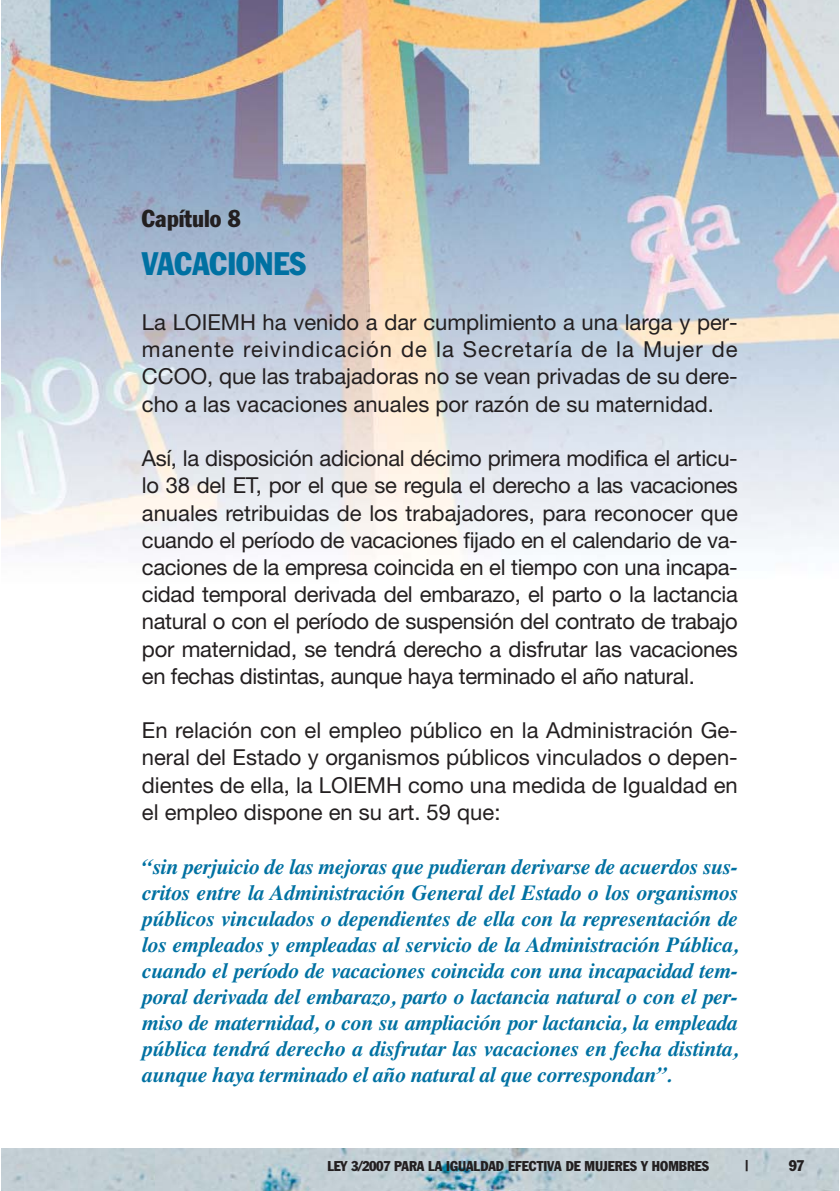
<style>
.page{position:relative;width:840px;height:1191px;background:#fff}
.page>*{position:absolute;margin:0;border:0;box-sizing:border-box;transform-origin:0 0}
.t1{font:condensed 32px "Franklin Gothic";color:#0071a2}
.t2{font:condensed 24px "Franklin Gothic";color:#231f20}
.t3{font:22px/27.2px "Helvetica Neue";color:#231f20;text-align:justify}
.t4{font:italic 700 21.6px/26px "Times";letter-spacing:-.015em;color:#0071a2;text-align:justify}
.t5{font:condensed 15.2px "Franklin Gothic";color:#231f20}
.t6{font:condensed 14px "Franklin Gothic";color:#231f20}
</style>
<div class="page">
<img style="left:1px;top:1px;width:837px;height:556px">
<img style="left:2px;top:1148px;width:836px;height:43px">
<p class="t2" style="left:142px;top:210px;width:100px">Capítulo 8</p>
<h1 class="t1" style="left:142px;top:252px;width:166px">VACACIONES</h1>
<p class="t3" style="left:142px;top:311px;width:597px">La LOIEMH ha venido a dar cumplimiento a una larga y per&shy;manente reivindicación de la Secretaría de la Mujer de CCOO, que las trabajadoras no se vean privadas de su dere&shy;cho a las vacaciones anuales por razón de su maternidad.</p>
<p class="t3" style="left:142px;top:447px;width:597px">Así, la disposición adicional décimo primera modifica el articu&shy;lo 38 del ET, por el que se regula el derecho a las vacaciones anuales retribuidas de los trabajadores, para reconocer que cuando el período de vacaciones fijado en el calendario de va&shy;caciones de la empresa coincida en el tiempo con una incapa&shy;cidad temporal derivada del embarazo, el parto o la lactancia natural o con el período de suspensión del contrato de trabajo por maternidad, se tendrá derecho a disfrutar las vacaciones en fechas distintas, aunque haya terminado el año natural.</p>
<p class="t3" style="left:142px;top:719px;width:597px">En relación con el empleo público en la Administración Ge&shy;neral del Estado y organismos públicos vinculados o depen&shy;dientes de ella, la LOIEMH como una medida de Igualdad en el empleo dispone en su art. 59 que:</p>
<p class="t4" style="left:142px;top:855px;width:597px">“sin perjuicio de las mejoras que pudieran derivarse de acuerdos sus&shy;critos entre la Administración General del Estado o los organismos públicos vinculados o dependientes de ella con la representación de los empleados y empleadas al servicio de la Administración Pública, cuando el período de vacaciones coincida con una incapacidad tem&shy;poral derivada del embarazo, parto o lactancia natural o con el per&shy;miso de maternidad, o con su ampliación por lactancia, la empleada pública tendrá derecho a disfrutar las vacaciones en fecha distinta, aunque haya terminado el año natural al que correspondan”.</p>
<p class="t6" style="left:327px;top:1160px;width:383px">LEY 3/2007 PARA LA IGUALDAD EFECTIVA DE MUJERES Y HOMBRES</p>
<p class="t5" style="left:744px;top:1159px;width:5px">|</p>
<p class="t5" style="left:788px;top:1159px;width:17px">97</p>
</div>
